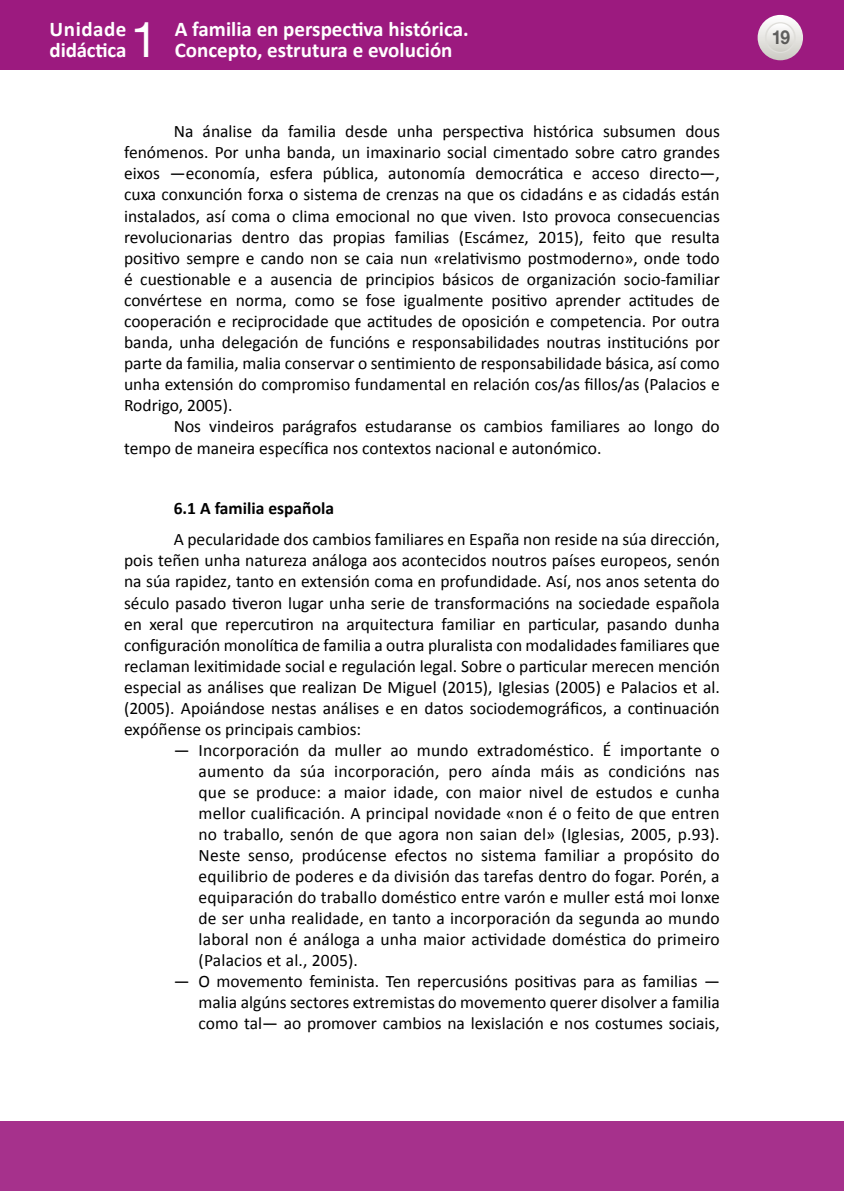
<style>
.page{position:relative;width:844px;height:1191px;background:#fff}
.page>*{position:absolute;margin:0;border:0;box-sizing:border-box;transform-origin:0 0}
.t1{font:49px "Helvetica Neue LT Std";color:#fff}
.t2{font:700 21px/21px "Calibri";color:#fff}
.t3{font:700 19.25px "Helvetica Neue LT Std";color:#000;scale:.9 1}
.TXTO{font:17.5px/21px "Calibri";color:#000;text-align:justify}
.TEXTO{font:17.5px/21px "Calibri";letter-spacing:.01em;color:#000;text-align:justify}
._2º_Epigrafe{font:700 17.5px "Calibri";color:#000}
</style>
<div class="page">
<div style="left:0;top:0;width:843px;height:69px;background:#9c1a7f"></div>
<svg style="left:757px;top:15px;width:45px;height:45px"></svg>
<svg style="left:765px;top:23px;width:29px;height:29px"></svg>
<div style="left:764px;top:22px;width:31px;height:31px;border:1px solid #dfdeda;border-radius:50%"></div>
<div style="left:0;top:1121px;width:843px;height:70px;background:#a6318c"></div>
<p class="t2" style="left:50px;top:19px;width:78px">Unidade didáctica</p>
<h1 class="t1" style="left:131px;top:11px;width:29px">1</h1>
<p class="t2" style="left:175px;top:19px;width:295px">A familia en perspectiva histórica.<br>Concepto, estrutura e evolución</p>
<p class="t3" style="left:770px;top:26px;width:23px">19</p>
<p class="TXTO" style="left:124px;top:121px;width:597px;text-indent:50px">Na ánalise da familia desde unha perspectiva histórica subsumen dous fenómenos. Por unha banda, un imaxinario social cimentado sobre catro grandes eixos —economía, esfera pública, autonomía democrática e acceso directo—, cuxa conxunción forxa o sistema de crenzas na que os cidadáns e as cidadás están instalados, así coma o clima emocional no que viven. Isto provoca consecuencias revolucionarias dentro das propias familias (Escámez, 2015), feito que resulta positivo sempre e cando non se caia nun «relativismo postmoderno», onde todo é cuestionable e a ausencia de principios básicos de organización socio-familiar convértese en norma, como se fose igualmente positivo aprender actitudes de cooperación e reciprocidade que actitudes de oposición e competencia. Por outra banda, unha delegación de funcións e responsabilidades noutras institucións por parte da familia, malia conservar o sentimiento de responsabilidade básica, así como unha extensión do compromiso fundamental en relación cos/as fillos/as (Palacios e Rodrigo, 2005).</p>
<p class="TXTO" style="left:124px;top:416px;width:597px;text-indent:50px">Nos vindeiros parágrafos estudaranse os cambios familiares ao longo do tempo de maneira específica nos contextos nacional e autonómico.</p>
<p class="_2º_Epigrafe" style="left:174px;top:497px;width:162px">6.1 A familia española</p>
<p class="TXTO" style="left:124px;top:529px;width:597px;text-indent:50px">A pecularidade dos cambios familiares en España non reside na súa dirección, pois teñen unha natureza análoga aos acontecidos noutros países europeos, senón na súa rapidez, tanto en extensión coma en profundidade. Así, nos anos setenta do século pasado tiveron lugar unha serie de transformacións na sociedade española en xeral que repercutiron na arquitectura familiar en particular, pasando dunha configuración monolítica de familia a outra pluralista con modalidades familiares que reclaman lexitimidade social e regulación legal. Sobre o particular merecen mención especial as análises que realizan De Miguel (2015), Iglesias (2005) e Palacios et al. (2005). Apoiándose nestas análises e en datos sociodemográficos, a continuación expóñense os principais cambios:</p>
<p class="TEXTO" style="left:198px;top:740px;width:522px;text-indent:-25px">— Incorporación da muller ao mundo extradoméstico. É importante o aumento da súa incorporación, pero aínda máis as condicións nas que se produce: a maior idade, con maior nivel de estudos e cunha mellor cualificación. A principal novidade «non é o feito de que entren no traballo, senón de que agora non saian del» (Iglesias, 2005, p.93).<br>Neste senso, prodúcense efectos no sistema familiar a propósito do equilibrio de poderes e da división das tarefas dentro do fogar. Porén, a equiparación do traballo doméstico entre varón e muller está moi lonxe de ser unha realidade, en tanto a incorporación da segunda ao mundo laboral non é análoga a unha maior actividade doméstica do primeiro (Palacios et al., 2005).</p>
<p class="TEXTO" style="left:198px;top:971px;width:522px;text-indent:-25px">— O movemento feminista. Ten repercusións positivas para as familias — malia algúns sectores extremistas do movemento querer disolver a familia como tal— ao promover cambios na lexislación e nos costumes sociais,</p>
</div>
